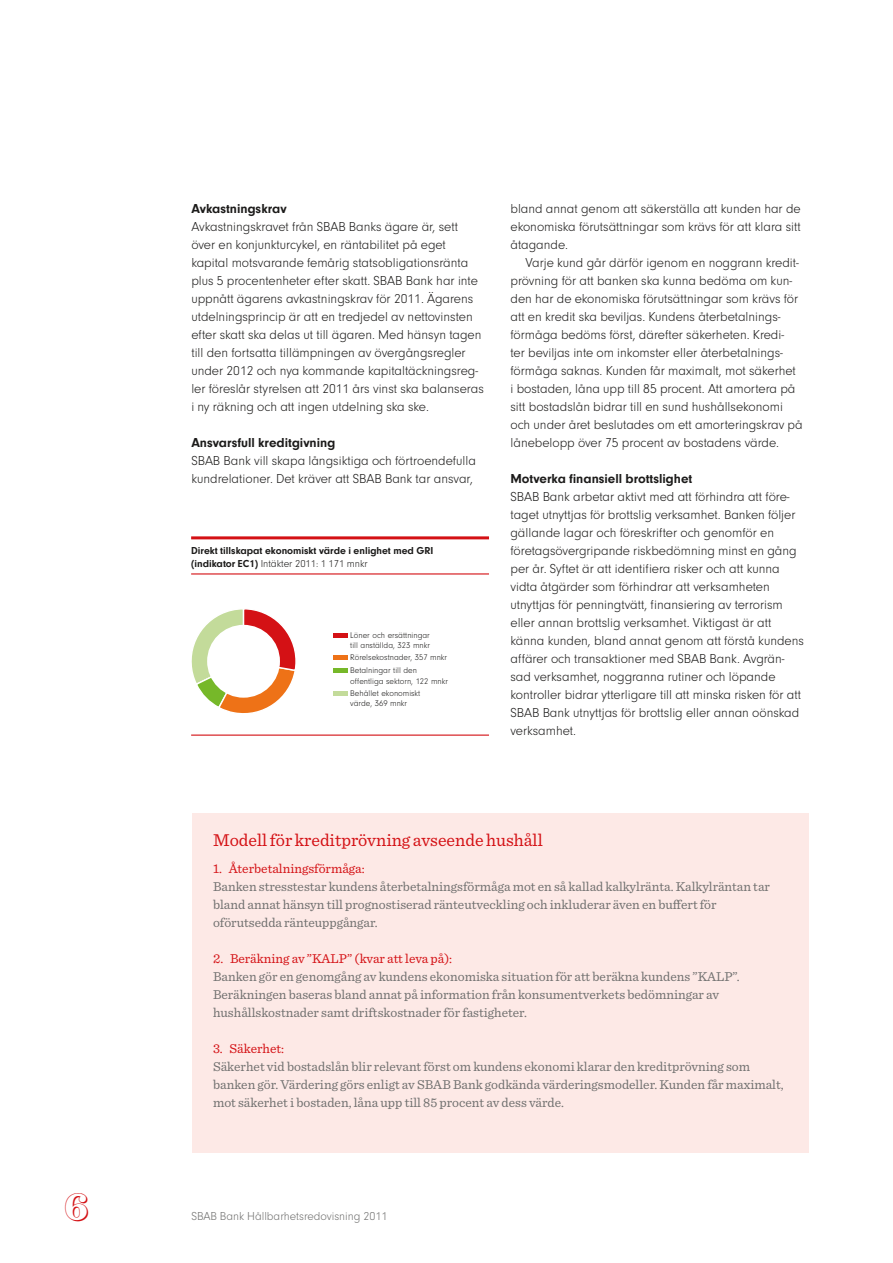
<style>
.page{position:relative;width:893px;height:1263px;background:#fff}
.page>*{position:absolute;margin:0;border:0;box-sizing:border-box;transform-origin:0 0}
.t1{font:36px "SBAB Siffror";color:#d41115}
.t2{font:18px "Sentinel";color:#d41115}
.t3{font:300 13.5px/18px "Neuzeit Gro";color:#1c1b1a}
.t4{font:13.5px/18px "Sentinel";color:#70706f}
.t5{font:13.5px "Sentinel";color:#d41115}
.t6{font:700 13.5px "Neuzeit Gro";color:#1c1b1a}
.t7{font:300 12px "Neuzeit Gro";color:#70706f}
.t8{font:700 10.5px/12.8px "Neuzeit Gro";color:#1c1b1a}
.t9{font:300 8.55px/10.4px "Neuzeit Gro";color:#1c1b1a}
.s1{font-weight:300}
</style>
<div class="page">
<div style="left:192px;top:813px;width:616px;height:339px;background:#fde9e6"></div>
<hr style="left:191px;top:536px;width:298px;height:3px;background:#d41115">
<hr style="left:191px;top:573px;width:298px;height:1px;background:#d41115">
<svg style="left:191px;top:609px;width:105px;height:104px"></svg>
<div style="left:207px;top:625px;width:73px;height:73px;background:#fff;border-radius:50%"></div>
<hr style="left:333px;top:633px;width:14px;height:4px;background:#d41115">
<hr style="left:333px;top:656px;width:14px;height:4px;background:#ee7217">
<hr style="left:333px;top:669px;width:14px;height:4px;background:#76b829">
<div style="left:333px;top:691px;width:14px;height:5px;background:#c3db9a"></div>
<hr style="left:191px;top:734px;width:298px;height:2px;background:#d41115">
<h1 class="t1" style="left:64px;top:1193px;width:27px">6</h1>
<p class="t6" style="left:191px;top:201px;width:97px">Avkastningskrav</p>
<p class="t3" style="left:191px;top:218px;width:294px">Avkastningskravet från SBAB Banks ägare är, sett över en konjunkturcykel, en räntabilitet på eget kapital motsvarande femårig statsobligationsränta plus 5 procentenheter efter skatt. SBAB Bank har inte uppnått ägarens avkastningskrav för 2011. Ägarens utdelningsprincip är att en tredjedel av nettovinsten efter skatt ska delas ut till ägaren. Med hänsyn tagen till den fortsatta tillämpningen av övergångsregler under 2012 och nya kommande kapitaltäckningsreg&shy;ler föreslår styrelsen att 2011 års vinst ska balanseras i ny räkning och att ingen utdelning ska ske.</p>
<p class="t6" style="left:191px;top:435px;width:145px">Ansvarsfull kreditgivning</p>
<p class="t3" style="left:191px;top:452px;width:286px">SBAB Bank vill skapa långsiktiga och förtroendefulla kundrelationer. Det kräver att SBAB Bank tar ansvar,</p>
<p class="t8" style="left:191px;top:544px;width:244px">Direkt tillskapat ekonomiskt värde i enlighet med GRI (indikator EC1) <span class="s1">Intäkter 2011: 1 171 mnkr</span></p>
<p class="t9" style="left:350px;top:630px;width:81px">Löner och ersättningar till anställda, 323 mnkr</p>
<p class="t9" style="left:350px;top:651px;width:98px;line-height:12.9px">Rörelsekostnader, 357 mnkr<br>Betalningar till den</p>
<p class="t9" style="left:350px;top:675px;width:99px;line-height:12.6px">offentliga sektorn, 122 mnkr<br>Behållet ekonomiskt</p>
<p class="t9" style="left:350px;top:699px;width:58px">värde, 369 mnkr</p>
<p class="t3" style="left:510px;top:200px;width:292px;text-align:justify">bland annat genom att säkerställa att kunden har de ekonomiska förutsättningar som krävs för att klara sitt åtagande.</p>
<p class="t3" style="left:510px;top:254px;width:294px;text-indent:15px">Varje kund går därför igenom en noggrann kredit&shy;prövning för att banken ska kunna bedöma om kun&shy;den har de ekonomiska förutsättningar som krävs för att en kredit ska beviljas. Kundens återbetalnings&shy;förmåga bedöms först, därefter säkerheten. Kredi-<br>ter beviljas inte om inkomster eller återbetalnings&shy;förmåga saknas. Kunden får maximalt, mot säkerhet<br>i bostaden, låna upp till 85 procent. Att amortera på sitt bostadslån bidrar till en sund hushållsekonomi och under året beslutades om ett amorteringskrav på lånebelopp över 75 procent av bostadens värde.</p>
<p class="t6" style="left:510px;top:471px;width:183px">Motverka finansiell brottslighet</p>
<p class="t3" style="left:510px;top:488px;width:295px">SBAB Bank arbetar aktivt med att förhindra att före&shy;taget utnyttjas för brottslig verksamhet. Banken följer gällande lagar och föreskrifter och genomför en företagsövergripande riskbedömning minst en gång per år. Syftet är att identifiera risker och att kunna vidta åtgärder som förhindrar att verksamheten utnyttjas för penningtvätt, finansiering av terrorism eller annan brottslig verksamhet. Viktigast är att känna kunden, bland annat genom att förstå kundens affärer och transaktioner med SBAB Bank. Avgrän&shy;sad verksamhet, noggranna rutiner och löpande kontroller bidrar ytterligare till att minska risken för att SBAB Bank utnyttjas för brottslig eller annan oönskad verksamhet.</p>
<h2 class="t2" style="left:213px;top:826px;width:331px">Modell för kreditprövning avseende hushåll</h2>
<p class="t5" style="left:213px;top:858px;width:153px">1. Återbetalningsförmåga:</p>
<p class="t4" style="left:213px;top:877px;width:558px">Banken stresstestar kundens återbetalningsförmåga mot en så kallad kalkylränta. Kalkylräntan tar bland annat hänsyn till prognostiserad ränteutveckling och inkluderar även en buffert för oförutsedda ränteuppgångar.</p>
<p class="t5" style="left:213px;top:948px;width:241px">2. Beräkning av ”KALP” (kvar att leva på):</p>
<p class="t4" style="left:213px;top:967px;width:528px">Banken gör en genomgång av kundens ekonomiska situation för att beräkna kundens ”KALP”.<br>Beräkningen baseras bland annat på information från konsumentverkets bedömningar av hushållskostnader samt driftskostnader för fastigheter.</p>
<p class="t5" style="left:213px;top:1038px;width:73px">3. Säkerhet:</p>
<p class="t4" style="left:213px;top:1057px;width:572px">Säkerhet vid bostadslån blir relevant först om kundens ekonomi klarar den kreditprövning som banken gör. Värdering görs enligt av SBAB Bank godkända värderingsmodeller. Kunden får maximalt, mot säkerhet i bostaden, låna upp till 85 procent av dess värde.</p>
<p class="t7" style="left:191px;top:1210px;width:198px">SBAB Bank Hållbarhetsredovisning 2011</p>
</div>
